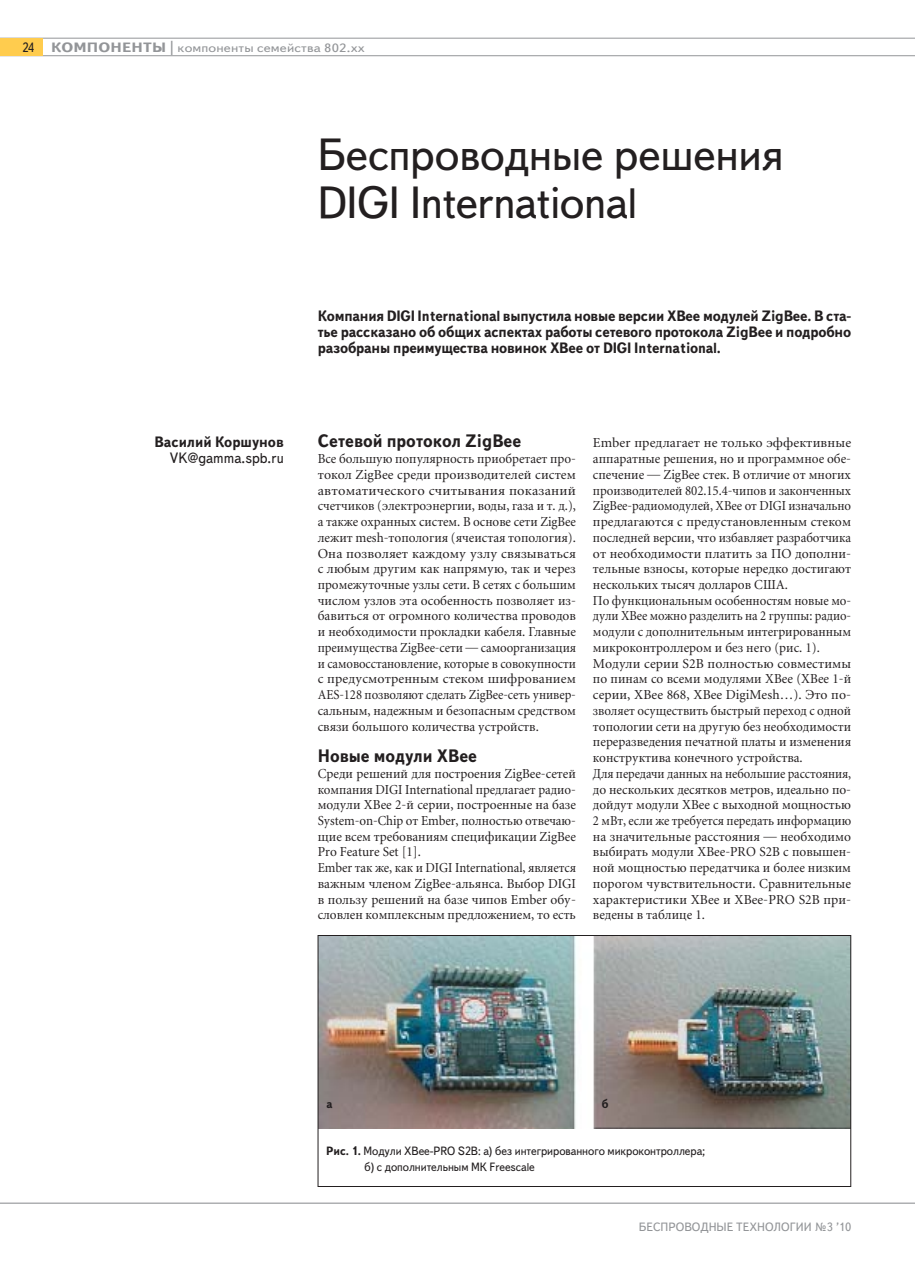
<style>
.page{position:relative;width:915px;height:1263px;background:#fff}
.page>*{position:absolute;margin:0;border:0;box-sizing:border-box;transform-origin:0 0}
.t1{font:45px/48px "Text Book C";letter-spacing:-.01em;color:#231f20}
.t2{font:700 18px "Text Book C";color:#231f20;scale:.94 1}
.t3{font:700 15px/15.8px "Text Book C";letter-spacing:-.015em;color:#231f20;text-align:justify;scale:.95 1}
.t4{font:15px "Text Book C";color:#231f20;scale:.95 1}
.t5{font:13.5px/15.8px "Miniature";color:#231f20}
.t6{font:13.5px/15.8px "Miniature";color:#231f20;text-align:justify;scale:.95 1}
.t7{font:13.5px/15.8px "Miniature";color:#231f20;scale:.96 1}
.t8{font:13.5px "Text Book C";color:#231f20;scale:.9 1}
.t9{font:12px/15.8px "Text Book C";letter-spacing:-.005em;color:#231f20;scale:.95 1}
.t10{font:12px "Text Book C";color:#939598;scale:1.17 1}
.t11{font:12px "Text Book C";color:#939598}
.t12{font:700 12px "Text Book C";color:#231f20;scale:.95 1}
.s1{font-weight:700;font-size:13.5px}
.s2{font-weight:700}
</style>
<div class="page">
<hr style="left:0;top:1202px;width:914px;height:2px;background:#939598">
<hr style="left:0;top:38px;width:914px;height:1px;background:#939598">
<hr style="left:0;top:55px;width:914px;height:1px;background:#939598">
<div style="left:0;top:38px;width:43px;height:18px;background:#ffcc4e"></div>
<img style="left:319px;top:937px;width:529px;height:191px">
<div style="left:317px;top:935px;width:533px;height:252px;border:1px solid #231f20"></div>
<p class="t8" style="left:22px;top:39px;width:14px">24</p>
<p class="t10" style="left:51px;top:41px;width:269px"><span class="s1">КОМПОНЕНТЫ |</span> компоненты семейства 802.xx</p>
<h1 class="t1" style="left:317px;top:131px;width:467px">Беспроводные решения<br>DIGI International</h1>
<p class="t3" style="left:154px;top:434px;width:138px">Василий Коршунов</p>
<p class="t4" style="left:170px;top:449px;width:121px">VK@gamma.spb.ru</p>
<p class="t3" style="left:318px;top:308px;width:562px">Компания DIGI International выпустила новые версии XBee модулей ZigBee. В ста&shy;тье рассказано об общих аспектах работы сетевого протокола ZigBee и подробно разобраны преимущества новинок XBee от DIGI International.</p>
<h2 class="t2" style="left:317px;top:431px;width:218px">Сетевой протокол ZigBee</h2>
<p class="t6" style="left:317px;top:452px;width:273px">Все большую популярность приобретает про&shy;токол ZigBee среди производителей систем автоматического считывания показаний счетчиков (электроэнергии, воды, газа и т. д.), а также охранных систем. В основе сети ZigBee лежит mesh-топология (ячеистая топология).<br>Она позволяет каждому узлу связываться с любым другим как напрямую, так и через промежуточные узлы сети. В сетях с большим числом узлов эта особенность позволяет из&shy;бавиться от огромного количества проводов и необходимости прокладки кабеля. Главные преимущества ZigBee-сети — самоорганизация и самовосстановление, которые в совокупности с предусмотренным стеком шифрованием AES-128 позволяют сделать ZigBee-сеть универ&shy;сальным, надежным и безопасным средством связи большого количества устройств.</p>
<h2 class="t2" style="left:317px;top:745px;width:171px">Новые модули XBee</h2>
<p class="t7" style="left:317px;top:767px;width:270px">Среди решений для построения ZigBee-сетей компания DIGI International предлагает радио&shy;модули XBee 2-й серии, построенные на базе System-on-Chip от Ember, полностью отвечаю&shy;щие всем требованиям спецификации ZigBee Pro Feature Set [1].<br>Ember так же, как и DIGI International, является важным членом ZigBee-альянса. Выбор DIGI в пользу решений на базе чипов Ember обу&shy;словлен комплексным предложением, то есть</p>
<p class="t5" style="left:592px;top:436px;width:260px">Ember предлагает не только эффективные аппаратные решения, но и программное обе&shy;спечение — ZigBee стек. В отличие от многих производителей 802.15.4-чипов и законченных ZigBee-радиомодулей, XBee от DIGI изначально предлагаются с предустановленным стеком последней версии, что избавляет разработчика от необходимости платить за ПО дополни&shy;тельные взносы, которые нередко достигают нескольких тысяч долларов США.<br>По функциональным особенностям новые мо&shy;дули XBee можно разделить на 2 группы: радио&shy;модули с дополнительным интегрированным микроконтроллером и без него (рис. 1).<br>Модули серии S2B полностью совместимы по пинам со всеми модулями XBee (XBee 1-й серии, XBee 868, XBee DigiMesh…). Это по&shy;зволяет осуществить быстрый переход с одной топологии сети на другую без необходимости переразведения печатной платы и изменения конструктива конечного устройства.<br>Для передачи данных на небольшие расстояния, до нескольких десятков метров, идеально по&shy;дойдут модули XBee с выходной мощностью 2 мВт, если же требуется передать информацию на значительные расстояния — необходимо выбирать модули XBee-PRO S2B с повышен&shy;ной мощностью передатчика и более низким порогом чувствительности. Сравнительные характеристики XBee и XBee-PRO S2B при&shy;ведены в таблице 1.</p>
<p class="t12" style="left:326px;top:1097px;width:8px">а</p>
<p class="t12" style="left:601px;top:1097px;width:9px">б</p>
<p class="t9" style="left:364px;top:1143px;width:360px;text-indent:-38px"><span class="s2">Рис. 1.</span> Модули XBee-PRO S2B: а) без интегрированного микроконтроллера; б) с дополнительным МК Freescale</p>
<p class="t11" style="left:638px;top:1220px;width:214px">БЕСПРОВОДНЫЕ ТЕХНОЛОГИИ №3 ’10</p>
</div>
